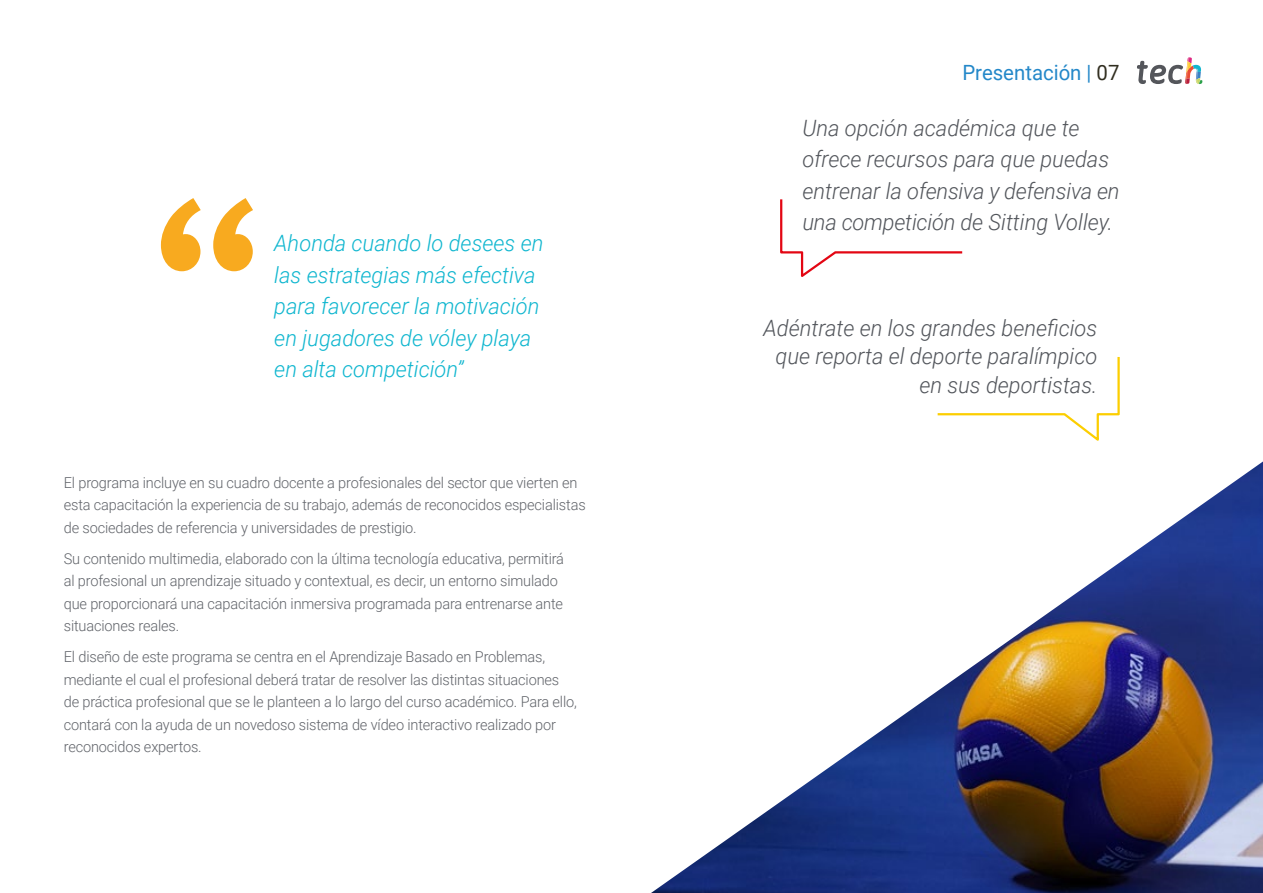
<style>
.page{position:relative;width:1263px;height:893px;background:#fff}
.page>*{position:absolute;margin:0;border:0;box-sizing:border-box;transform-origin:0 0}
.t1{font:italic 300 22.5px/31.5px "Roboto";color:#52555b;text-align:right}
.t2{font:italic 300 22.5px/31.5px "Roboto";color:#0fb6cf}
.t3{font:21px "Roboto";color:#2488c9}
.t4{font:300 15px/22.5px "Roboto";letter-spacing:-.01em;color:#61646a}
.s1{color:#312e20}
</style>
<div class="page">
<svg style="left:161px;top:198px;width:92px;height:73px"></svg>
<svg style="left:937px;top:357px;width:183px;height:84px"></svg>
<svg style="left:780px;top:199px;width:183px;height:78px"></svg>
<img style="left:651px;top:461px;width:612px;height:432px">
<svg style="left:1137px;top:57px;width:65px;height:27px"></svg>
<h1 class="t2" style="left:274px;top:227px;width:271px">Ahonda cuando lo desees en las estrategias más efectiva para favorecer la motivación en jugadores de vóley playa en alta competición”</h1>
<p class="t4" style="left:64px;top:470px;width:523px">El programa incluye en su cuadro docente a profesionales del sector que vierten en esta capacitación la experiencia de su trabajo, además de reconocidos especialistas de sociedades de referencia y universidades de prestigio.</p>
<p class="t4" style="left:64px;top:546px;width:502px">Su contenido multimedia, elaborado con la última tecnología educativa, permitirá al profesional un aprendizaje situado y contextual, es decir, un entorno simulado que proporcionará una capacitación inmersiva programada para entrenarse ante situaciones reales.</p>
<p class="t4" style="left:64px;top:645px;width:515px">El diseño de este programa se centra en el Aprendizaje Basado en Problemas, mediante el cual el profesional deberá tratar de resolver las distintas situaciones de práctica profesional que se le planteen a lo largo del curso académico. Para ello, contará con la ayuda de un novedoso sistema de vídeo interactivo realizado por reconocidos expertos.</p>
<h2 class="t3" style="left:962px;top:57px;width:159px">Presentación | <span class="s1">07</span></h2>
<h1 class="t1" style="left:802px;top:111px;width:319px;text-align:left">Una opción académica que te ofrece recursos para que puedas entrenar la ofensiva y defensiva en una competición de Sitting Volley.</h1>
<h1 class="t1" style="left:763px;top:313px;width:335px;line-height:28.5px">Adéntrate en los grandes beneficios que reporta el deporte paralímpico en sus deportistas.</h1>
</div>
